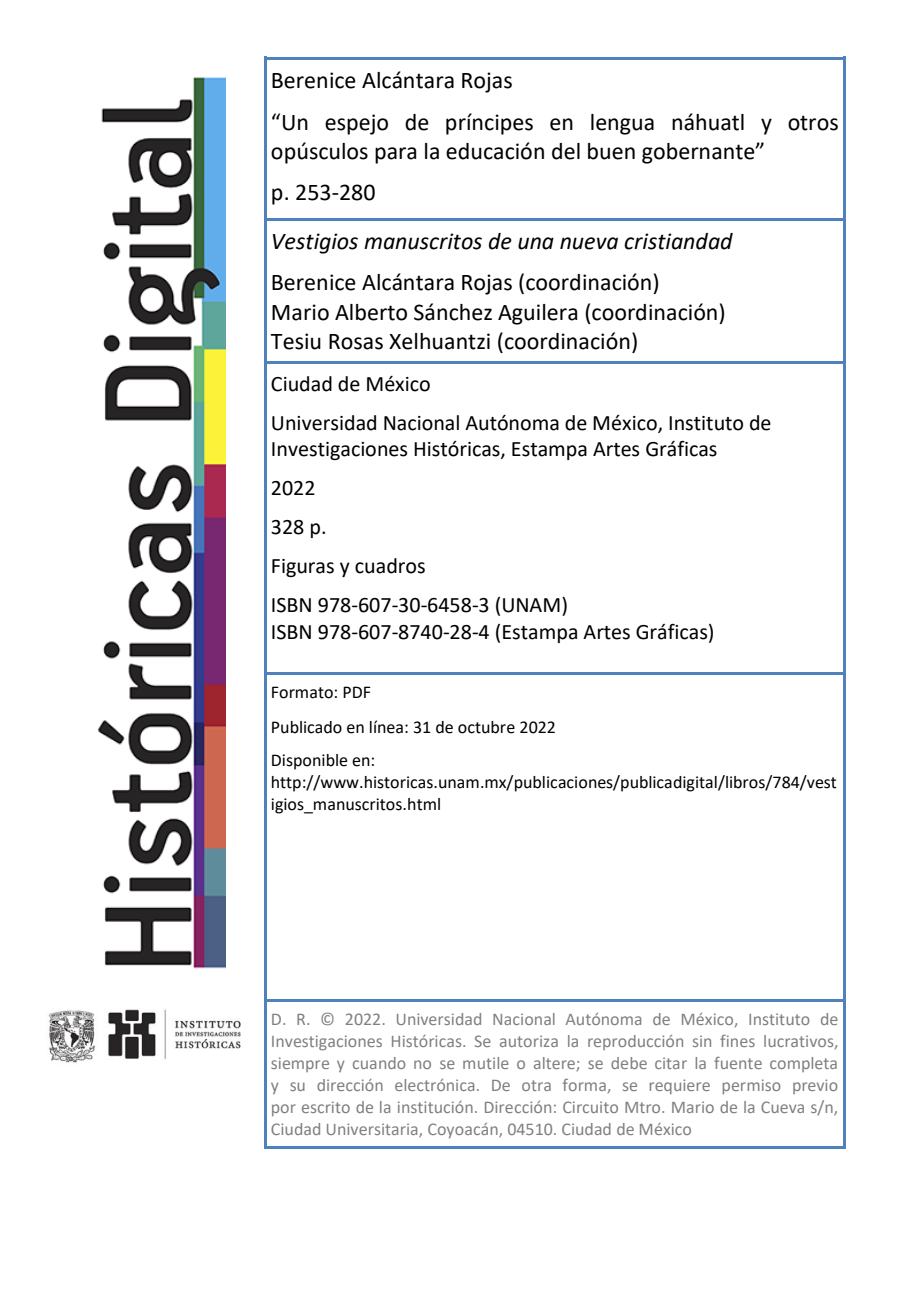
<style>
.page{position:relative;width:918px;height:1298px;background:#fff}
.page>*{position:absolute;margin:0;border:0;box-sizing:border-box;transform-origin:0 0}
.t1{font:24px/29.2px "Calibri";color:#000}
.t2{font:italic 24px "Calibri";color:#000}
.t3{font:22px/26.8px "Calibri";color:#000}
.t4{font:18px/22px "Calibri";color:#808080;text-align:justify}
.t5{font:18px/22px "Calibri";color:#000}
</style>
<div class="page">
<svg style="left:264px;top:57px;width:3px;height:8px"></svg>
<hr style="left:267px;top:57px;width:576px;height:3px;background:#4f81bd">
<svg style="left:843px;top:57px;width:3px;height:8px"></svg>
<hr style="left:264px;top:65px;width:3px;height:153px;background:#4f81bd">
<hr style="left:843px;top:65px;width:3px;height:153px;background:#4f81bd">
<svg style="left:264px;top:218px;width:3px;height:8px"></svg>
<hr style="left:267px;top:218px;width:576px;height:3px;background:#4f81bd">
<svg style="left:843px;top:218px;width:3px;height:8px"></svg>
<hr style="left:264px;top:226px;width:3px;height:135px;background:#4f81bd">
<hr style="left:843px;top:226px;width:3px;height:135px;background:#4f81bd">
<svg style="left:264px;top:361px;width:3px;height:9px"></svg>
<hr style="left:267px;top:361px;width:576px;height:3px;background:#4f81bd">
<svg style="left:843px;top:361px;width:3px;height:9px"></svg>
<hr style="left:264px;top:370px;width:3px;height:302px;background:#4f81bd">
<hr style="left:843px;top:370px;width:3px;height:302px;background:#4f81bd">
<svg style="left:264px;top:672px;width:3px;height:9px"></svg>
<hr style="left:267px;top:672px;width:576px;height:3px;background:#4f81bd">
<svg style="left:843px;top:672px;width:3px;height:9px"></svg>
<hr style="left:264px;top:681px;width:3px;height:318px;background:#4f81bd">
<hr style="left:843px;top:681px;width:3px;height:318px;background:#4f81bd">
<svg style="left:264px;top:999px;width:3px;height:9px"></svg>
<hr style="left:267px;top:999px;width:576px;height:3px;background:#4f81bd">
<svg style="left:843px;top:999px;width:3px;height:9px"></svg>
<hr style="left:264px;top:1008px;width:3px;height:138px;background:#4f81bd">
<hr style="left:267px;top:1146px;width:576px;height:2px;background:#4f81bd">
<hr style="left:843px;top:1008px;width:3px;height:138px;background:#4f81bd">
<img style="left:98px;top:77px;width:128px;height:892px">
<img style="left:48px;top:1009px;width:193px;height:54px">
<p class="t1" style="left:271px;top:65px;width:243px">Berenice Alcántara Rojas</p>
<p class="t1" style="left:271px;top:106px;width:569px">“Un espejo de príncipes en lengua náhuatl y otros opúsculos para la educación del buen gobernante”</p>
<p class="t1" style="left:271px;top:177px;width:106px">p. 253-280</p>
<p class="t2" style="left:271px;top:224px;width:463px">Vestigios manuscritos de una nueva cristiandad</p>
<p class="t1" style="left:271px;top:267px;width:390px">Berenice Alcántara Rojas (coordinación)</p>
<p class="t1" style="left:271px;top:297px;width:456px">Mario Alberto Sánchez Aguilera (coordinación)</p>
<p class="t1" style="left:271px;top:326px;width:369px">Tesiu Rosas Xelhuantzi (coordinación)</p>
<p class="t3" style="left:271px;top:370px;width:161px">Ciudad de México</p>
<p class="t3" style="left:271px;top:408px;width:502px">Universidad Nacional Autónoma de México, Instituto de<br>Investigaciones Históricas, Estampa Artes Gráficas</p>
<p class="t3" style="left:271px;top:474px;width:46px">2022</p>
<p class="t3" style="left:271px;top:513px;width:57px">328 p.</p>
<p class="t3" style="left:271px;top:552px;width:156px">Figuras y cuadros</p>
<p class="t3" style="left:271px;top:591px;width:299px">ISBN 978-607-30-6458-3 (UNAM)</p>
<p class="t3" style="left:271px;top:618px;width:445px">ISBN 978-607-8740-28-4 (Estampa Artes Gráficas)</p>
<p class="t5" style="left:271px;top:681px;width:102px">Formato: PDF</p>
<p class="t5" style="left:271px;top:715px;width:287px">Publicado en línea: 31 de octubre 2022</p>
<p class="t5" style="left:271px;top:749px;width:106px">Disponible en:</p>
<p class="t5" style="left:271px;top:771px;width:567px">http://www.historicas.unam.mx/publicaciones/publicadigital/libros/784/vest igios_manuscritos.html</p>
<p class="t4" style="left:271px;top:1008px;width:569px">D. R. © 2022. Universidad Nacional Autónoma de México, Instituto de Investigaciones Históricas. Se autoriza la reproducción sin fines lucrativos, siempre y cuando no se mutile o altere; se debe citar la fuente completa y su dirección electrónica. De otra forma, se requiere permiso previo por escrito de la institución. Dirección: Circuito Mtro. Mario de la Cueva s/n, Ciudad Universitaria, Coyoacán, 04510. Ciudad de México</p>
</div>
